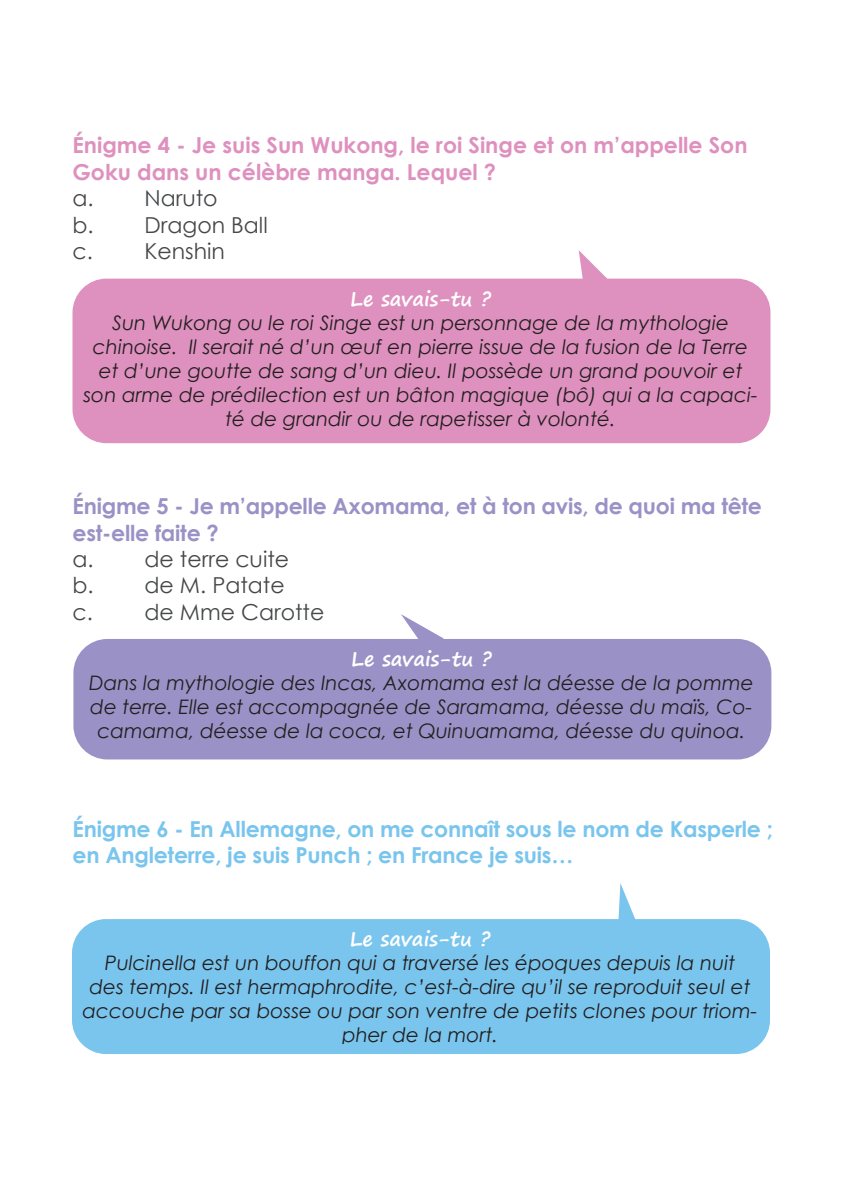
<style>
.page{position:relative;width:842px;height:1191px;background:#fff}
.page>*{position:absolute;margin:0;border:0;box-sizing:border-box;transform-origin:0 0}
.t1{font:700 22px/26.4px "Century Gothic";letter-spacing:-.01em;color:#79c5ed}
.t2{font:700 22px/26.4px "Century Gothic";color:#de90be}
.t3{font:22px/26.4px "Century Gothic";color:#454749}
.t4{font:700 22px/26.4px "Century Gothic";letter-spacing:-.01em;color:#9a92c6}
.t5{font:italic 20px/24px "Century Gothic";color:#231f20;text-align:center}
.t6{font:700 20px "Segoe Print";color:#fff}
</style>
<div class="page">
<svg style="left:401px;top:614px;width:43px;height:25px"></svg>
<div style="left:78px;top:644px;width:688px;height:110px;background:#9a92c6;border-radius:29px"></div>
<div style="left:73px;top:639px;width:698px;height:120px;border:10px solid #9a92c6;border-radius:29px"></div>
<div style="left:77px;top:924px;width:688px;height:125px;background:#79c5ed;border-radius:29px"></div>
<div style="left:72px;top:919px;width:698px;height:135px;border:10px solid #79c5ed;border-radius:29px"></div>
<svg style="left:617px;top:883px;width:22px;height:47px"></svg>
<div style="left:78px;top:284px;width:687px;height:154px;background:#de90be;border-radius:29px"></div>
<div style="left:73px;top:279px;width:697px;height:164px;border:10px solid #de90be;border-radius:29px"></div>
<svg style="left:579px;top:250px;width:31px;height:40px"></svg>
<p class="t2" style="left:73px;top:131px;width:676px">Énigme 4 - Je suis Sun Wukong, le roi Singe et on m’appelle Son<br>Goku dans un célèbre manga. Lequel ?</p>
<p class="t3" style="left:73px;top:185px;width:197px">a. Naruto<br>b. Dragon Ball c. Kenshin</p>
<p class="t6" style="left:350px;top:280px;width:142px">Le savais-tu ?</p>
<p class="t5" style="left:83px;top:310px;width:676px">Sun Wukong ou le roi Singe est un personnage de la mythologie chinoise. Il serait né d’un œuf en pierre issue de la fusion de la Terre et d’une goutte de sang d’un dieu. Il possède un grand pouvoir et son arme de prédilection est un bâton magique (bô) qui a la capaci&shy;té de grandir ou de rapetisser à volonté.</p>
<p class="t4" style="left:73px;top:492px;width:691px">Énigme 5 - Je m’appelle Axomama, et à ton avis, de quoi ma tête est-elle faite ?</p>
<p class="t3" style="left:73px;top:545px;width:253px">a. de terre cuite<br>b. de M. Patate<br>c. de Mme Carotte</p>
<p class="t6" style="left:351px;top:640px;width:142px">Le savais-tu ?</p>
<p class="t5" style="left:89px;top:670px;width:666px">Dans la mythologie des Incas, Axomama est la déesse de la pomme de terre. Elle est accompagnée de Saramama, déesse du maïs, Co&shy;camama, déesse de la coca, et Quinuamama, déesse du quinoa.</p>
<p class="t1" style="left:73px;top:814px;width:702px">Énigme 6 - En Allemagne, on me connaît sous le nom de Kasperle ; en Angleterre, je suis Punch ; en France je suis…</p>
<p class="t6" style="left:350px;top:920px;width:142px">Le savais-tu ?</p>
<p class="t5" style="left:83px;top:950px;width:676px">Pulcinella est un bouffon qui a traversé les époques depuis la nuit<br>des temps. Il est hermaphrodite, c’est-à-dire qu’il se reproduit seul et accouche par sa bosse ou par son ventre de petits clones pour triom&shy;pher de la mort.</p>
</div>
